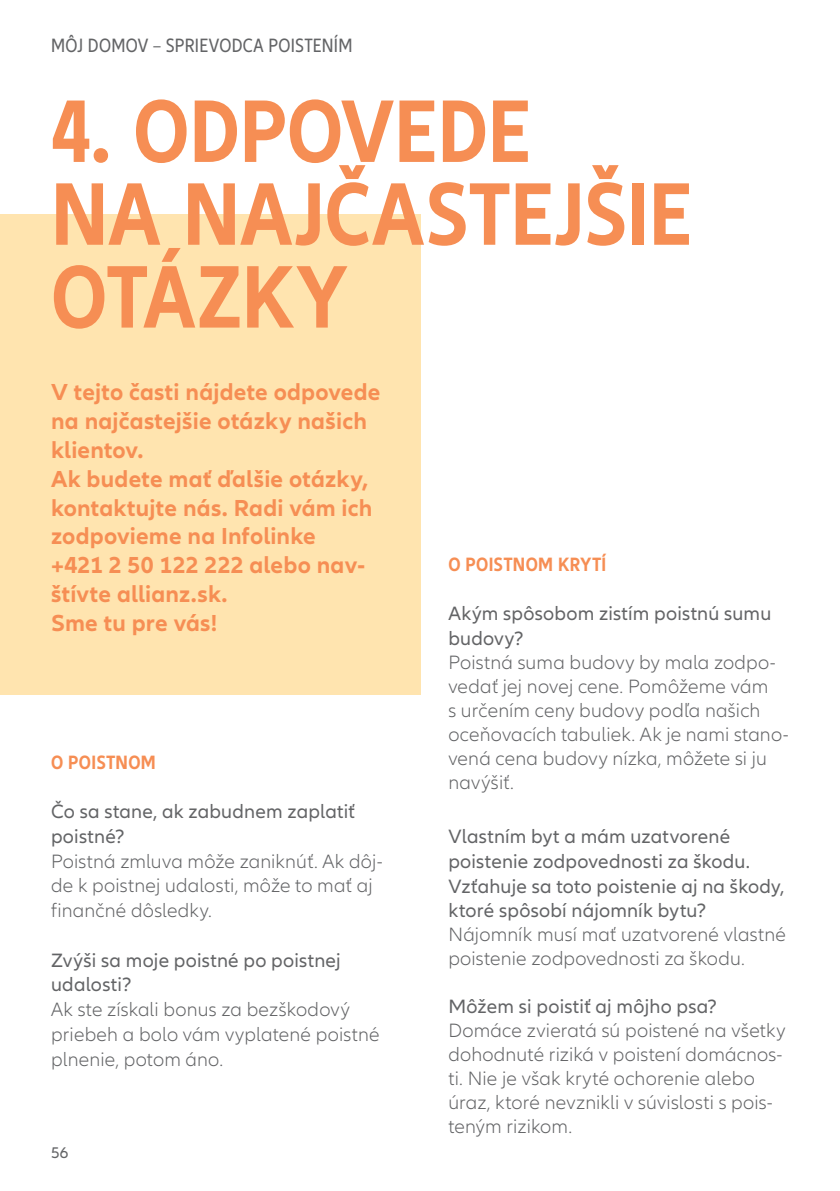
<style>
.page{position:relative;width:840px;height:1191px;background:#fff}
.page>*{position:absolute;margin:0;border:0;box-sizing:border-box;transform-origin:0 0}
.t1{font:700 condensed 92px/82.8px "Allianz Neo";color:#f68e54}
.t2{font:700 24px/28.8px "Allianz Neo";letter-spacing:.01em;color:#f68e54}
.t3{font:300 20px/24px "Allianz Neo";letter-spacing:.01em;color:#636466}
.t4{font:20px/24.8px "Allianz Neo";letter-spacing:.01em;color:#636466}
.t5{font:condensed 20px "Allianz Neo";letter-spacing:.015em;color:#636466}
.t6{font:700 condensed 20px "Allianz Neo";letter-spacing:.015em;color:#f68e54}
.t7{font:16px "Allianz Neo";color:#636466}
</style>
<div class="page">
<div style="left:0;top:214px;width:420px;height:480px;background:#ffe4af"></div>
<p class="t5" style="left:51px;top:34px;width:303px">MÔJ DOMOV – SPRIEVODCA POISTENÍM</p>
<h1 class="t1" style="left:51px;top:92px;width:642px">4. ODPOVEDE<br>NA NAJČASTEJŠIE<br>OTÁZKY</h1>
<p class="t2" style="left:51px;top:378px;width:331px">V tejto časti nájdete odpovede na najčastejšie otázky našich klientov.<br>Ak budete mať ďalšie otázky, kontaktujte nás. Radi vám ich zodpovieme na Infolinke<br>+421 2 50 122 222 alebo nav&shy;štívte allianz.sk.<br>Sme tu pre vás!</p>
<p class="t6" style="left:51px;top:750px;width:106px">O POISTNOM</p>
<p class="t4" style="left:51px;top:799px;width:305px">Čo sa stane, ak zabudnem zaplatiť poistné?</p>
<p class="t3" style="left:51px;top:849px;width:333px;line-height:24.8px">Poistná zmluva môže zaniknúť. Ak dôj&shy;de k poistnej udalosti, môže to mať aj finančné dôsledky.</p>
<p class="t4" style="left:51px;top:948px;width:291px">Zvýši sa moje poistné po poistnej udalosti?</p>
<p class="t3" style="left:51px;top:997px;width:330px;line-height:24.8px">Ak ste získali bonus za bezškodový priebeh a bolo vám vyplatené poistné plnenie, potom áno.</p>
<p class="t7" style="left:51px;top:1143px;width:19px">56</p>
<p class="t6" style="left:448px;top:552px;width:159px">O POISTNOM KRYTÍ</p>
<p class="t4" style="left:448px;top:602px;width:324px">Akým spôsobom zistím poistnú sumu budovy?</p>
<p class="t3" style="left:448px;top:651px;width:342px">Poistná suma budovy by mala zodpo&shy;vedať jej novej cene. Pomôžeme vám<br>s určením ceny budovy podľa našich oceňovacích tabuliek. Ak je nami stano&shy;vená cena budovy nízka, môžete si ju navýšiť.</p>
<p class="t4" style="left:448px;top:824px;width:337px">Vlastním byt a mám uzatvorené poistenie zodpovednosti za škodu.<br>Vzťahuje sa toto poistenie aj na škody, ktoré spôsobí nájomník bytu?</p>
<p class="t3" style="left:448px;top:923px;width:339px">Nájomník musí mať uzatvorené vlastné poistenie zodpovednosti za škodu.</p>
<p class="t4" style="left:448px;top:994px;width:270px">Môžem si poistiť aj môjho psa?</p>
<p class="t3" style="left:448px;top:1019px;width:338px">Domáce zvieratá sú poistené na všetky dohodnuté riziká v poistení domácnos&shy;ti. Nie je však kryté ochorenie alebo úraz, ktoré nevznikli v súvislosti s pois&shy;teným rizikom.</p>
</div>
